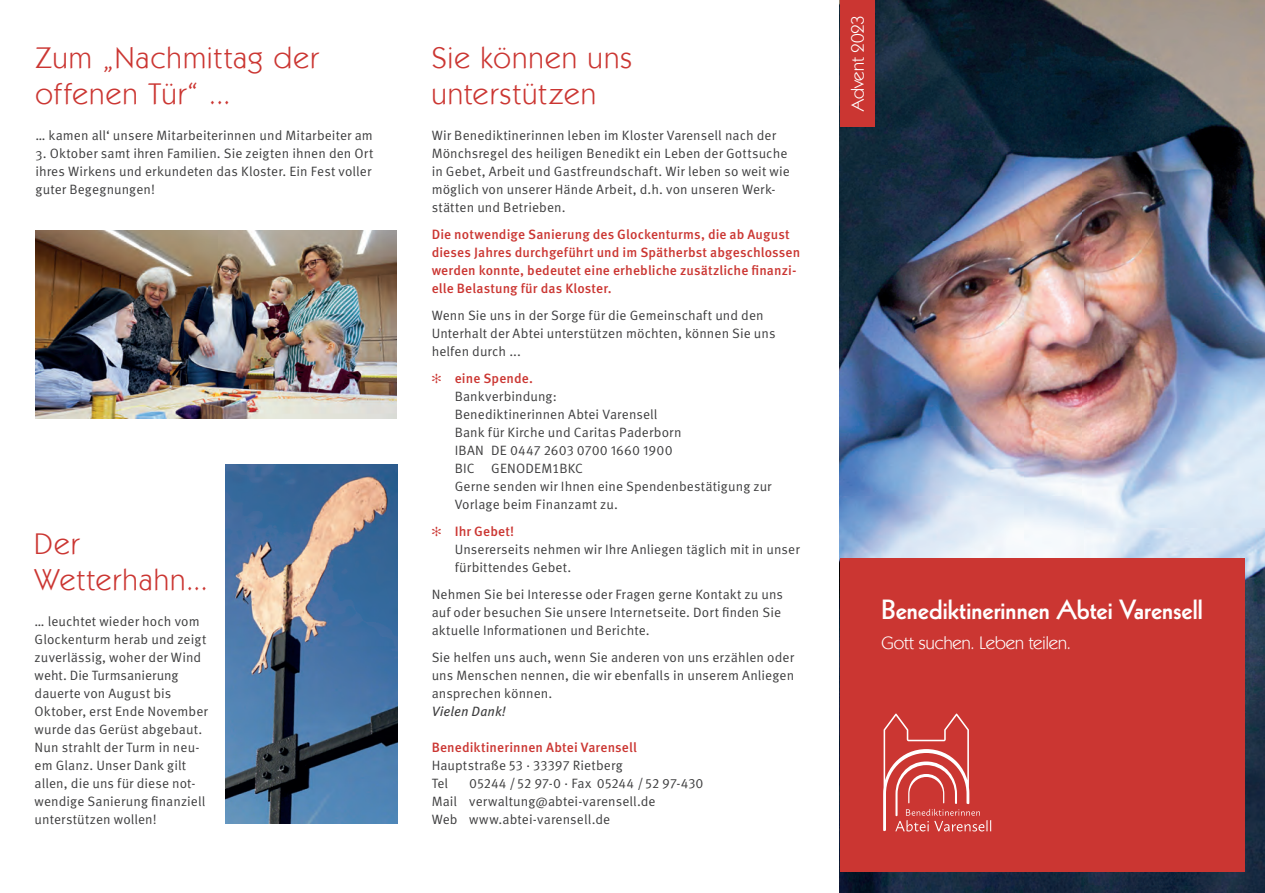
<style>
.page{position:relative;width:1265px;height:893px;background:#fff}
.page>*{position:absolute;margin:0;border:0;box-sizing:border-box;transform-origin:0 0}
.t1{font:30px/36px "Kabel IT Cby BT";letter-spacing:.05em;color:#cb3632}
.t2{font:800 27px "Kabel LT Std";letter-spacing:.005em;color:#fff}
.t3{font:18px "Kabel IT Cby BT";color:#fff}
.t4{font:13.5px/18px "Meta Pro";letter-spacing:.01em;color:#3e3e3f}
.t5{font:500 13.5px/18px "Meta Pro";letter-spacing:.005em;color:#cb3632}
.t6{font:italic 13.5px "Meta Pro";letter-spacing:.005em;color:#3e3e3f}
.s1{color:#cb3632}
.s2{font-weight:500;color:#cb3632}
</style>
<div class="page">
<img style="left:225px;top:464px;width:173px;height:359px">
<img style="left:840px;top:0;width:425px;height:893px">
<div style="left:840px;top:0;width:34px;height:127px;background:#cb3632"></div>
<div style="left:840px;top:558px;width:404px;height:314px;background:#cb3632"></div>
<svg style="left:883px;top:713px;width:108px;height:118px"></svg>
<img style="left:35px;top:231px;width:362px;height:187px">
<h1 class="t1" style="left:35px;top:39px;width:285px">Zum „Nachmittag der offenen Tür“ ...</h1>
<p class="t4" style="left:35px;top:127px;width:339px">… kamen all‘ unsere Mitarbeiterinnen und Mitarbeiter am</p>
<p class="t4" style="left:35px;top:145px;width:339px">3. Oktober samt ihren Familien. Sie zeigten ihnen den Ort ihres Wirkens und erkundeten das Kloster. Ein Fest voller guter Begegnungen!</p>
<h1 class="t1" style="left:35px;top:525px;width:174px">Der<br>Wetterhahn...</h1>
<p class="t4" style="left:35px;top:613px;width:175px">… leuchtet wieder hoch vom<br>Glockenturm herab und zeigt zuverlässig, woher der Wind weht. Die Turmsanierung dauerte von August bis<br>Oktober, erst Ende November wurde das Gerüst abgebaut.<br>Nun strahlt der Turm in neu&shy;em Glanz. Unser Dank gilt allen, die uns für diese not&shy;wendige Sanierung finanziell unterstützen wollen!</p>
<h1 class="t1" style="left:432px;top:39px;width:202px">Sie können uns unterstützen</h1>
<p class="t4" style="left:432px;top:127px;width:360px">Wir Benediktinerinnen leben im Kloster Varensell nach der Mönchsregel des heiligen Benedikt ein Leben der Gottsuche in Gebet, Arbeit und Gastfreundschaft. Wir leben so weit wie möglich von unserer Hände Arbeit, d.h. von unseren Werk&shy;stätten und Betrieben.</p>
<p class="t5" style="left:432px;top:226px;width:370px">Die notwendige Sanierung des Glockenturms, die ab August dieses Jahres durchgeführt und im Spätherbst abgeschlossen werden konnte, bedeutet eine erhebliche zusätzliche finanzi&shy;elle Belastung für das Kloster.</p>
<p class="t4" style="left:432px;top:307px;width:345px">Wenn Sie uns in der Sorge für die Gemeinschaft und den<br>Unterhalt der Abtei unterstützen möchten, können Sie uns helfen durch ...</p>
<p class="t4" style="left:455px;top:370px;width:318px;text-indent:-23px"><span class="s1">✻</span> <span class="s2">eine Spende.<br></span>Bankverbindung:<br>Benediktinerinnen Abtei Varensell<br>Bank für Kirche und Caritas Paderborn<br>IBAN DE 0447 2603 0700 1660 1900<br>BIC GENODEM1BKC<br>Gerne senden wir Ihnen eine Spendenbestätigung zur<br>Vorlage beim Finanzamt zu.</p>
<p class="t4" style="left:455px;top:523px;width:346px;text-indent:-23px"><span class="s1">✻</span> <span class="s2">Ihr Gebet!<br></span>Unsererseits nehmen wir Ihre Anliegen täglich mit in unser fürbittendes Gebet.</p>
<p class="t4" style="left:432px;top:586px;width:353px">Nehmen Sie bei Interesse oder Fragen gerne Kontakt zu uns auf oder besuchen Sie unsere Internetseite. Dort finden Sie aktuelle Informationen und Berichte.</p>
<p class="t4" style="left:432px;top:649px;width:364px;text-align:justify">Sie helfen uns auch, wenn Sie anderen von uns erzählen oder uns Menschen nennen, die wir ebenfalls in unserem Anliegen ansprechen können.</p>
<p class="t6" style="left:432px;top:703px;width:76px">Vielen Dank!</p>
<p class="t5" style="left:432px;top:739px;width:207px">Benediktinerinnen Abtei Varensell</p>
<p class="t4" style="left:432px;top:757px;width:193px">Hauptstraße 53 ∙ 33397 Rietberg<br>Tel</p>
<p class="t4" style="left:432px;top:775px;width:273px;text-indent:38px">05244 / 52 97-0 ∙ Fax 05244 / 52 97-430<br>Mail verwaltung@abtei-varensell.de<br>Web www.abtei-varensell.de</p>
<h3 class="t3" style="left:846px;top:111px;width:97px;rotate:-90deg">Advent 2023</h3>
<h2 class="t2" style="left:881px;top:593px;width:323px">Benediktinerinnen Abtei Varensell</h2>
<h3 class="t3" style="left:881px;top:631px;width:191px">Gott suchen. Leben teilen.</h3>
</div>
